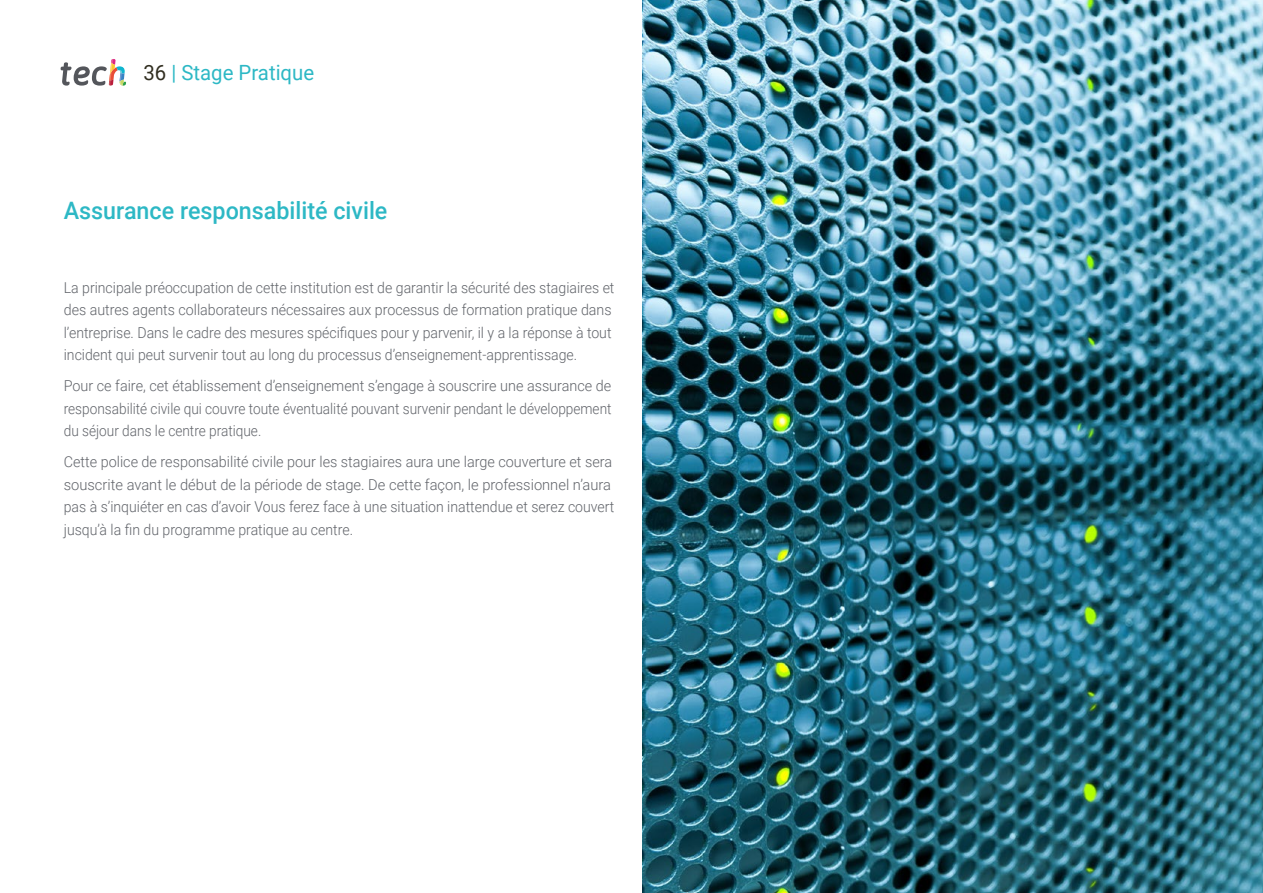
<style>
.page{position:relative;width:1263px;height:893px;background:#fff}
.page>*{position:absolute;margin:0;border:0;box-sizing:border-box;transform-origin:0 0}
.t1{font:500 24px "Roboto";color:#2db8c5}
.t2{font:21px "Roboto";color:#2db8c5}
.t3{font:300 15px/22.5px "Roboto";color:#61646a;text-align:justify;scale:.96 1}
.t4{font:300 15px/22.5px "Roboto";color:#61646a;scale:.94 1}
.s1{color:#312e20}
</style>
<div class="page">
<img style="left:642px;top:0;width:621px;height:893px">
<svg style="left:61px;top:59px;width:65px;height:27px"></svg>
<h2 class="t2" style="left:144px;top:57px;width:172px"><span class="s1">36</span> | Stage Pratique</h2>
<h1 class="t1" style="left:64px;top:194px;width:325px">Assurance responsabilité civile</h1>
<p class="t4" style="left:64px;top:275px;width:587px">La principale préoccupation de cette institution est de garantir la sécurité des stagiaires et des autres agents collaborateurs nécessaires aux processus de formation pratique dans l’entreprise. Dans le cadre des mesures spécifiques pour y parvenir, il y a la réponse à tout incident qui peut survenir tout au long du processus d’enseignement-apprentissage.</p>
<p class="t3" style="left:64px;top:374px;width:572px">Pour ce faire, cet établissement d’enseignement s’engage à souscrire une assurance de responsabilité civile qui couvre toute éventualité pouvant survenir pendant le développement du séjour dans le centre pratique.</p>
<p class="t3" style="left:64px;top:450px;width:575px;text-align:left">Cette police de responsabilité civile pour les stagiaires aura une large couverture et sera souscrite avant le début de la période de stage. De cette façon, le professionnel n’aura pas à s’inquiéter en cas d’avoir Vous ferez face à une situation inattendue et serez couvert jusqu’à la fin du programme pratique au centre.</p>
</div>
